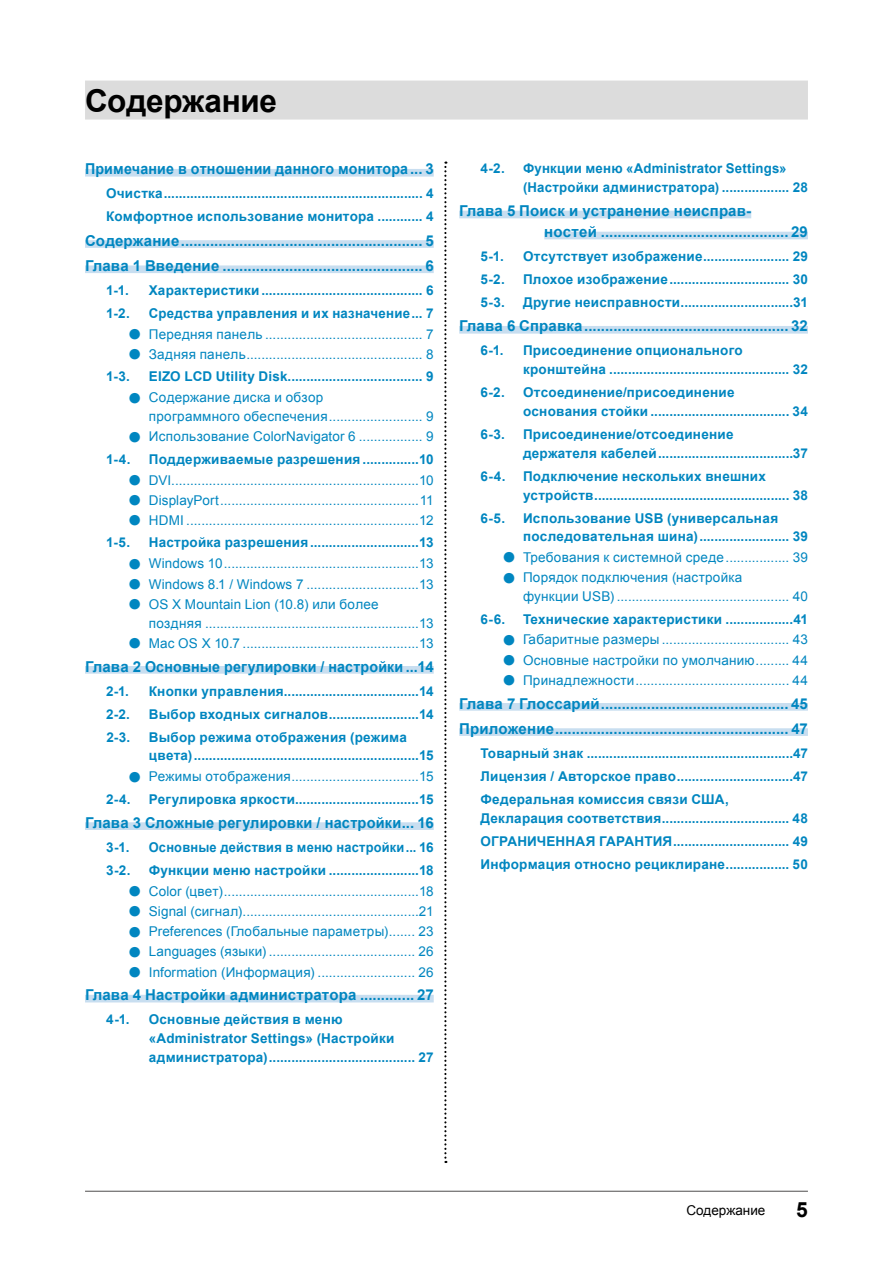
<style>
.page{position:relative;width:893px;height:1263px;background:#fff}
.page>*{position:absolute;margin:0;border:0;box-sizing:border-box;transform-origin:0 0}
.t1{font:700 31.5px "Arial";letter-spacing:-.01em;color:#000}
.t2{font:700 21px "Arial";color:#000}
.t3{font:700 15px/25.2px "Arial";letter-spacing:.01em;color:#0086c0}
.t4{font:700 15px "Arial";letter-spacing:.01em;color:#0086c0;scale:.95 1}
.t5{font:700 13.5px/18.8px "Arial";letter-spacing:.015em;color:#0086c0}
.t6{font:13.5px/22.4px "Arial";letter-spacing:.02em;color:#0086c0}
.t7{font:700 13.5px "Arial";letter-spacing:.015em;color:#0086c0;scale:.95 1}
.t8{font:13.5px "Arial";color:#000}
.s1{font-weight:700;font-size:24.3px}
.s2{font-weight:700}
</style>
<div class="page">
<hr style="left:85px;top:1191px;width:723px;height:1px;background:#595858">
<svg style="left:444px;top:162px;width:2px;height:1001px"></svg>
<div style="left:85px;top:81px;width:723px;height:39px;background:#dcdcdc"></div>
<div style="left:85px;top:169px;width:349px;height:8px;background:#c8def0"></div>
<div style="left:85px;top:240px;width:349px;height:8px;background:#c8def0"></div>
<div style="left:85px;top:265px;width:349px;height:8px;background:#c8def0"></div>
<div style="left:85px;top:666px;width:349px;height:8px;background:#c8def0"></div>
<div style="left:85px;top:822px;width:349px;height:8px;background:#c8def0"></div>
<div style="left:85px;top:995px;width:349px;height:7px;background:#c8def0"></div>
<div style="left:459px;top:211px;width:292px;height:7px;background:#c8def0"></div>
<div style="left:544px;top:232px;width:264px;height:7px;background:#c8def0"></div>
<div style="left:459px;top:326px;width:349px;height:8px;background:#c8def0"></div>
<div style="left:459px;top:703px;width:349px;height:8px;background:#c8def0"></div>
<div style="left:459px;top:728px;width:349px;height:8px;background:#c8def0"></div>
<h1 class="t1" style="left:85px;top:80px;width:194px">Содержание</h1>
<p class="t4" style="left:85px;top:159px;width:369px">Примечание в отношении данного монитора ... 3</p>
<p class="t5" style="left:106px;top:183px;width:329px;line-height:23px">Очистка..................................................................... 4<br>Комфортное использование монитора ............ 4</p>
<p class="t3" style="left:85px;top:228px;width:350px">Содержание.......................................................... 5<br>Глава 1 Введение ................................................ 6</p>
<p class="t5" style="left:106px;top:281px;width:24px">1-1.</p>
<p class="t5" style="left:149px;top:281px;width:286px">Характеристики........................................... 6</p>
<p class="t5" style="left:106px;top:304px;width:25px">1-2.</p>
<p class="t5" style="left:149px;top:304px;width:286px">Средства управления и их назначение... 7</p>
<p class="t6" style="left:128px;top:323px;width:308px"><span class="s1">●</span> Передняя панель .......................................... 7</p>
<p class="t6" style="left:106px;top:343px;width:329px;text-indent:21px"><span class="s1">●</span> Задняя панель............................................... 8<br><span class="s2">1-3.</span></p>
<p class="t5" style="left:149px;top:368px;width:286px">EIZO LCD Utility Disk.................................... 9</p>
<p class="t6" style="left:149px;top:388px;width:286px;line-height:18.8px;text-indent:-21px"><span class="s1">●</span> Содержание диска и обзор<br>программного обеспечения......................... 9</p>
<p class="t6" style="left:106px;top:426px;width:329px;text-indent:21px"><span class="s1">●</span> Использование ColorNavigator 6 ................. 9<br><span class="s2">1-4.</span></p>
<p class="t5" style="left:149px;top:450px;width:286px">Поддерживаемые разрешения ...............10</p>
<p class="t6" style="left:128px;top:469px;width:308px"><span class="s1">●</span> DVI..................................................................10</p>
<p class="t6" style="left:128px;top:489px;width:308px"><span class="s1">●</span> DisplayPort.....................................................11</p>
<p class="t6" style="left:106px;top:509px;width:329px;text-indent:21px"><span class="s1">●</span> HDMI ..............................................................12<br><span class="s2">1-5.</span></p>
<p class="t5" style="left:149px;top:534px;width:286px">Настройка разрешения.............................13</p>
<p class="t6" style="left:128px;top:553px;width:308px"><span class="s1">●</span> Windows 10....................................................13</p>
<p class="t6" style="left:128px;top:573px;width:308px"><span class="s1">●</span> Windows 8.1 / Windows 7 ..............................13</p>
<p class="t6" style="left:149px;top:595px;width:286px;line-height:18.8px;text-indent:-21px"><span class="s1">●</span> OS X Mountain Lion (10.8) или более поздняя .........................................................13</p>
<p class="t6" style="left:128px;top:632px;width:308px"><span class="s1">●</span> Mac OS X 10.7 ...............................................13</p>
<p class="t3" style="left:85px;top:654px;width:350px">Глава 2 Основные регулировки / настройки ...14</p>
<p class="t5" style="left:106px;top:682px;width:24px">2-1.</p>
<p class="t5" style="left:149px;top:682px;width:286px">Кнопки управления....................................14</p>
<p class="t5" style="left:106px;top:705px;width:25px">2-2.</p>
<p class="t5" style="left:149px;top:705px;width:286px">Выбор входных сигналов........................14</p>
<p class="t5" style="left:106px;top:728px;width:25px">2-3.</p>
<p class="t5" style="left:149px;top:728px;width:286px">Выбор режима отображения (режима цвета)............................................................15</p>
<p class="t6" style="left:106px;top:765px;width:329px;text-indent:21px"><span class="s1">●</span> Режимы отображения..................................15<br><span class="s2">2-4.</span></p>
<p class="t5" style="left:149px;top:790px;width:286px">Регулировка яркости.................................15</p>
<p class="t3" style="left:85px;top:810px;width:350px">Глава 3 Сложные регулировки / настройки... 16</p>
<p class="t5" style="left:106px;top:838px;width:25px">3-1.</p>
<p class="t7" style="left:149px;top:838px;width:301px">Основные действия в меню настройки... 16</p>
<p class="t5" style="left:106px;top:861px;width:26px">3-2.</p>
<p class="t5" style="left:149px;top:861px;width:286px">Функции меню настройки ........................18</p>
<p class="t6" style="left:128px;top:880px;width:308px"><span class="s1">●</span> Color (цвет)....................................................18</p>
<p class="t6" style="left:128px;top:900px;width:308px"><span class="s1">●</span> Signal (сигнал)...............................................21</p>
<p class="t6" style="left:128px;top:920px;width:308px"><span class="s1">●</span> Preferences (Глобальные параметры)....... 23</p>
<p class="t6" style="left:128px;top:941px;width:308px"><span class="s1">●</span> Languages (языки) ....................................... 26</p>
<p class="t6" style="left:128px;top:961px;width:308px"><span class="s1">●</span> Information (Информация) .......................... 26</p>
<p class="t3" style="left:85px;top:983px;width:350px">Глава 4 Настройки администратора ............. 27</p>
<p class="t5" style="left:106px;top:1010px;width:25px">4-1.</p>
<p class="t5" style="left:149px;top:1010px;width:286px">Основные действия в меню «Administrator Settings» (Настройки администратора)....................................... 27</p>
<p class="t5" style="left:480px;top:159px;width:26px">4-2.</p>
<p class="t5" style="left:523px;top:159px;width:286px">Функции меню «Administrator Settings» (Настройки администратора) .................. 28</p>
<p class="t3" style="left:544px;top:201px;width:265px;line-height:21px;text-indent:-85px">Глава 5 Поиск и устранение неисправ-<br>ностей ............................................. 29</p>
<p class="t5" style="left:480px;top:247px;width:25px">5-1.</p>
<p class="t5" style="left:523px;top:247px;width:286px">Отсутствует изображение....................... 29</p>
<p class="t5" style="left:480px;top:270px;width:26px">5-2.</p>
<p class="t5" style="left:523px;top:270px;width:286px">Плохое изображение................................ 30</p>
<p class="t5" style="left:480px;top:293px;width:26px">5-3.</p>
<p class="t5" style="left:523px;top:293px;width:286px">Другие неисправности..............................31</p>
<p class="t3" style="left:459px;top:314px;width:350px">Глава 6 Справка................................................. 32</p>
<p class="t5" style="left:480px;top:342px;width:25px">6-1.</p>
<p class="t5" style="left:523px;top:342px;width:286px">Присоединение опционального кронштейна ................................................ 32</p>
<p class="t5" style="left:480px;top:383px;width:26px">6-2.</p>
<p class="t5" style="left:523px;top:383px;width:286px">Отсоединение/присоединение основания стойки ..................................... 34</p>
<p class="t5" style="left:480px;top:425px;width:26px">6-3.</p>
<p class="t5" style="left:523px;top:425px;width:286px">Присоединение/отсоединение держателя кабелей....................................37</p>
<p class="t5" style="left:480px;top:467px;width:26px">6-4.</p>
<p class="t5" style="left:523px;top:467px;width:286px">Подключение нескольких внешних устройств.................................................... 38</p>
<p class="t5" style="left:480px;top:509px;width:26px">6-5.</p>
<p class="t5" style="left:523px;top:509px;width:286px">Использование USB (универсальная последовательная шина)........................ 39</p>
<p class="t6" style="left:502px;top:546px;width:308px"><span class="s1">●</span> Требования к системной среде................. 39</p>
<p class="t6" style="left:523px;top:568px;width:286px;line-height:18.8px;text-indent:-21px"><span class="s1">●</span> Порядок подключения (настройка<br>функции USB) .............................................. 40</p>
<p class="t5" style="left:480px;top:610px;width:26px">6-6.</p>
<p class="t5" style="left:523px;top:610px;width:286px">Технические характеристики ..................41</p>
<p class="t6" style="left:502px;top:629px;width:308px"><span class="s1">●</span> Габаритные размеры .................................. 43</p>
<p class="t6" style="left:502px;top:649px;width:308px"><span class="s1">●</span> Основные настройки по умолчанию......... 44</p>
<p class="t6" style="left:502px;top:669px;width:308px"><span class="s1">●</span> Принадлежности......................................... 44</p>
<p class="t3" style="left:459px;top:691px;width:350px">Глава 7 Глоссарий............................................. 45<br>Приложение........................................................ 47</p>
<p class="t5" style="left:480px;top:742px;width:329px;line-height:23px;text-align:justify">Товарный знак .......................................................47<br>Лицензия / Авторское право...............................47<br>Федеральная комиссия связи США,</p>
<p class="t5" style="left:480px;top:807px;width:329px;line-height:23px;text-align:justify">Декларация соответствия.................................. 48<br>ОГРАНИЧЕННАЯ ГАРАНТИЯ............................... 49<br>Информация относно рециклиране................. 50</p>
<p class="t8" style="left:686px;top:1201px;width:80px">Содержание</p>
<h2 class="t2" style="left:796px;top:1196px;width:13px">5</h2>
</div>
